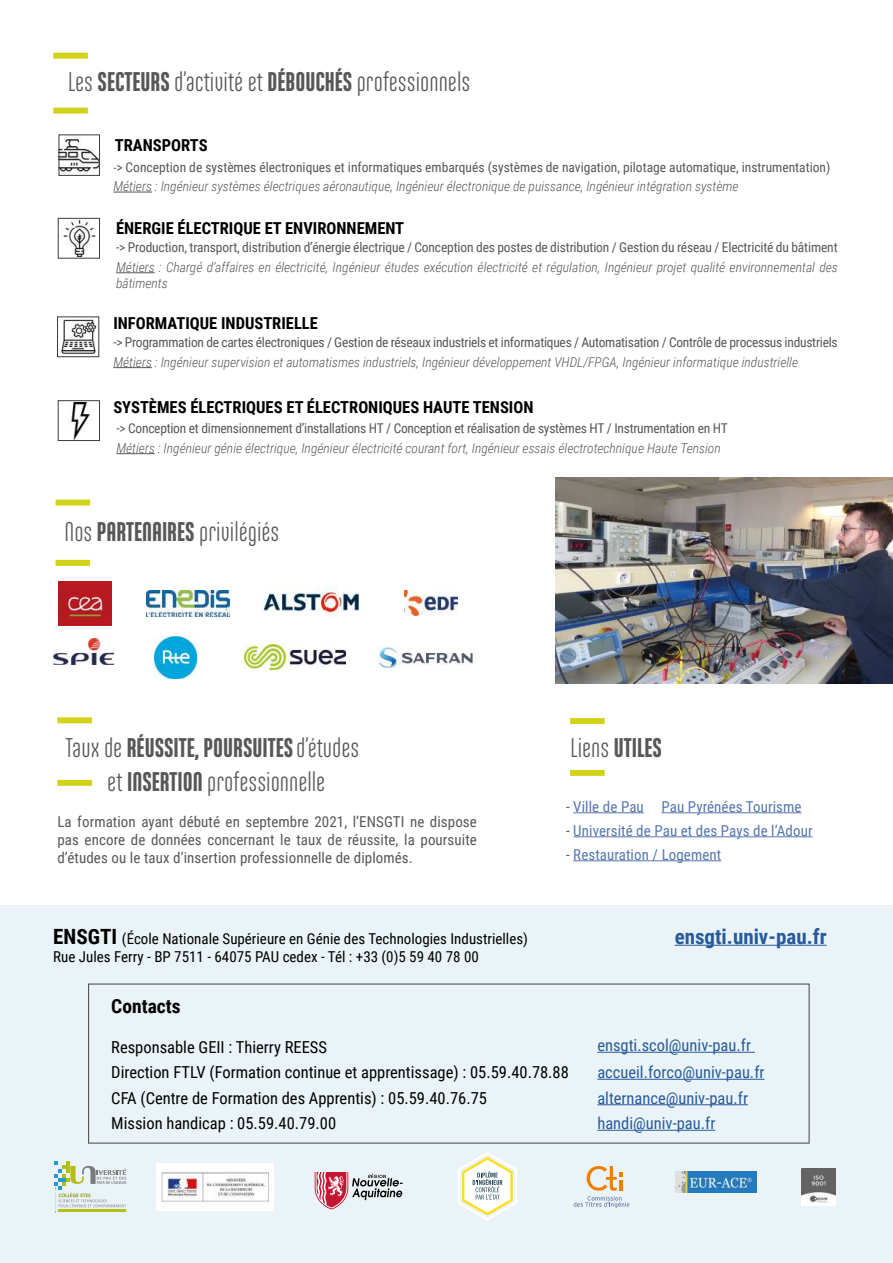
<style>
.page{position:relative;width:893px;height:1263px;background:#fff}
.page>*{position:absolute;margin:0;border:0;box-sizing:border-box;transform-origin:0 0}
.t1{font:27px/34.5px "Ando";color:#575756;text-align:center}
.t2{font:900 27px "Ando";color:#575756}
.t3{font:700 21px "Roboto Condensed";color:#275b9b}
.t4{font:700 19.5px "Roboto Condensed";color:#000}
.t5{font:16.5px "Roboto Condensed";color:#000}
.t6{font:700 16.5px "Roboto Condensed";color:#000}
.t7{font:16.5px "Roboto Condensed";color:#275b9b}
.t8{font:15px/18px "Roboto Condensed";letter-spacing:.005em;color:#575756;text-align:justify}
.t9{font:15px/18px "Roboto Condensed";color:#000}
.t10{font:15px "Roboto Condensed";letter-spacing:.005em;color:#5576af}
.t11{font:13.5px/19.5px "Roboto Condensed";letter-spacing:-.01em;color:#575756}
.t12{font:italic 300 13.5px/16.5px "Roboto Condensed";color:#575756}
.s1{font-weight:900}
.s2{font-size:12px}
.s3{font-weight:300;font-style:italic}
.s4{font-weight:700;font-size:21px}
.s5{font-weight:400}
.s6{color:#575756}
</style>
<div class="page">
<div style="left:0;top:906px;width:893px;height:357px;background:#eaf3f7"></div>
<div style="left:88px;top:983px;width:722px;height:161px;border:1px solid #575756"></div>
<img style="left:675px;top:1171px;width:81px;height:21px">
<img style="left:802px;top:1168px;width:34px;height:38px">
<hr style="left:597px;top:1052px;width:158px;height:1px;background:#275b9b">
<hr style="left:597px;top:1079px;width:168px;height:1px;background:#275b9b">
<hr style="left:597px;top:1104px;width:151px;height:1px;background:#275b9b">
<hr style="left:597px;top:1130px;width:118px;height:1px;background:#275b9b">
<svg style="left:54px;top:1162px;width:72px;height:50px"></svg>
<svg style="left:315px;top:1172px;width:88px;height:37px"></svg>
<svg style="left:458px;top:1152px;width:59px;height:69px"></svg>
<img style="left:156px;top:1164px;width:117px;height:46px">
<hr style="left:675px;top:945px;width:152px;height:1px;background:#275b9b">
<div style="left:57px;top:780px;width:35px;height:6px;background:#d2d21a"></div>
<div style="left:57px;top:717px;width:35px;height:6px;background:#d2d21a"></div>
<div style="left:56px;top:560px;width:34px;height:6px;background:#d2d21a"></div>
<div style="left:56px;top:500px;width:34px;height:6px;background:#d2d21a"></div>
<img style="left:58px;top:582px;width:53px;height:43px">
<img style="left:147px;top:590px;width:83px;height:27px">
<img style="left:262px;top:587px;width:98px;height:29px">
<img style="left:155px;top:636px;width:42px;height:42px">
<img style="left:378px;top:647px;width:95px;height:21px">
<div style="left:53px;top:108px;width:35px;height:6px;background:#d2d21a"></div>
<div style="left:53px;top:53px;width:35px;height:6px;background:#d2d21a"></div>
<img style="left:60px;top:318px;width:37px;height:37px">
<img style="left:68px;top:403px;width:23px;height:36px">
<hr style="left:113px;top:192px;width:39px;height:1px;background:#575756">
<hr style="left:116px;top:272px;width:39px;height:1px;background:#575756">
<hr style="left:113px;top:367px;width:39px;height:1px;background:#575756">
<hr style="left:116px;top:453px;width:39px;height:1px;background:#575756">
<img style="left:61px;top:137px;width:37px;height:37px">
<div style="left:59px;top:134px;width:41px;height:42px;border:1px solid #3c3c3b"></div>
<hr style="left:573px;top:812px;width:71px;height:1px;background:#5576af">
<hr style="left:661px;top:812px;width:140px;height:1px;background:#5576af">
<hr style="left:573px;top:836px;width:240px;height:1px;background:#5576af">
<hr style="left:573px;top:860px;width:148px;height:1px;background:#5576af">
<div style="left:570px;top:770px;width:35px;height:6px;background:#d2d21a"></div>
<div style="left:570px;top:718px;width:35px;height:6px;background:#d2d21a"></div>
<svg style="left:574px;top:1166px;width:55px;height:42px"></svg>
<img style="left:555px;top:478px;width:338px;height:205px">
<img style="left:54px;top:639px;width:60px;height:26px">
<img style="left:245px;top:645px;width:101px;height:25px">
<img style="left:404px;top:590px;width:53px;height:25px">
<img style="left:62px;top:220px;width:34px;height:36px">
<div style="left:58px;top:218px;width:42px;height:41px;border:1px solid #3c3c3b"></div>
<div style="left:57px;top:316px;width:42px;height:41px;border:1px solid #3c3c3b"></div>
<div style="left:58px;top:400px;width:42px;height:41px;border:1px solid #3c3c3b"></div>
<h1 class="t1" style="left:68px;top:65px;width:404px">Les <span class="s1">SECTEURS</span> d’activité et <span class="s1">DÉBOUCHÉS</span> professionnels</h1>
<p class="t6" style="left:115px;top:134px;width:94px">TRANSPORTS</p>
<p class="t11" style="left:113px;top:156px;width:718px"><span class="s2">-</span>&gt; Conception de systèmes électroniques et informatiques embarqués (systèmes de navigation, pilotage automatique, instrumentation)<br><span class="s3">Métiers : Ingénieur systèmes électriques aéronautique, Ingénieur électronique de puissance, Ingénieur intégration système</span></p>
<p class="t6" style="left:116px;top:217px;width:290px">ÉNERGIE ÉLECTRIQUE ET ENVIRONNEMENT</p>
<p class="t11" style="left:116px;top:237px;width:723px">-&gt; Production, transport, distribution d’énergie électrique / Conception des postes de distribution / Gestion du réseau / Electricité du bâtiment</p>
<p class="t12" style="left:116px;top:258px;width:723px">Métiers : Chargé d’affaires en électricité, Ingénieur études exécution électricité et régulation, Ingénieur projet qualité environnemental des bâtiments</p>
<p class="t6" style="left:113px;top:312px;width:206px">INFORMATIQUE INDUSTRIELLE</p>
<p class="t11" style="left:113px;top:332px;width:726px">-&gt; Programmation de cartes électroniques / Gestion de réseaux industriels et informatiques / Automatisation / Contrôle de processus industriels</p>
<p class="t12" style="left:113px;top:353px;width:686px">Métiers : Ingénieur supervision et automatismes industriels, Ingénieur développement VHDL/FPGA, Ingénieur informatique industrielle</p>
<p class="t6" style="left:113px;top:396px;width:422px">SYSTÈMES ÉLECTRIQUES ET ÉLECTRONIQUES HAUTE TENSION</p>
<p class="t11" style="left:116px;top:418px;width:613px">-&gt; Conception et dimensionnement d’installations HT / Conception et réalisation de systèmes HT / Instrumentation en HT</p>
<p class="t12" style="left:116px;top:439px;width:606px">Métiers : Ingénieur génie électrique, Ingénieur électricité courant fort, Ingénieur essais électrotechnique Haute Tension</p>
<h1 class="t1" style="left:65px;top:514px;width:216px">Nos <span class="s1">PARTENAIRES</span> privilégiés</h1>
<h1 class="t1" style="left:66px;top:730px;width:295px">Taux de <span class="s1">RÉUSSITE, POURSUITES</span>d’études et <span class="s1">INSERTION</span> professionnelle</h1>
<p class="t8" style="left:57px;top:812px;width:421px">La formation ayant débuté en septembre 2021, l’ENSGTI ne dispose pas encore de données concernant le taux de réussite, la poursuite d’études ou le taux d’insertion professionnelle de diplomés.</p>
<p class="t9" style="left:53px;top:929px;width:476px"><span class="s4">ENSGTI</span> (École Nationale Supérieure en Génie des Technologies Industrielles)<br>Rue Jules Ferry - BP 7511 - 64075 PAU cedex - Tél : +33 (0)5 59 40 78 00</p>
<h1 class="t2" style="left:570px;top:734px;width:93px"><span class="s5">Liens</span> UTILES</h1>
<p class="t10" style="left:566px;top:796px;width:237px"><span class="s6">-</span> Ville de Pau Pau Pyrénées Tourisme</p>
<p class="t10" style="left:566px;top:820px;width:248px"><span class="s6">-</span> Université de Pau et des Pays de l’Adour</p>
<p class="t10" style="left:566px;top:844px;width:157px"><span class="s6">-</span> Restauration / Logement</p>
<h2 class="t3" style="left:675px;top:921px;width:153px">ensgti.univ-pau.fr</h2>
<h3 class="t4" style="left:111px;top:992px;width:71px">Contacts</h3>
<p class="t5" style="left:111px;top:1035px;width:217px">Responsable GEII : Thierry REESS</p>
<p class="t7" style="left:597px;top:1033px;width:155px">ensgti.scol@univ-pau.fr</p>
<p class="t5" style="left:111px;top:1060px;width:459px">Direction FTLV (Formation continue et apprentissage) : 05.59.40.78.88</p>
<p class="t7" style="left:597px;top:1060px;width:169px">accueil.forco@univ-pau.fr</p>
<p class="t5" style="left:111px;top:1086px;width:377px">CFA (Centre de Formation des Apprentis) : 05.59.40.76.75</p>
<p class="t7" style="left:597px;top:1086px;width:152px">alternance@univ-pau.fr</p>
<p class="t5" style="left:111px;top:1111px;width:226px">Mission handicap : 05.59.40.79.00</p>
<p class="t7" style="left:597px;top:1111px;width:119px">handi@univ-pau.fr</p>
</div>
